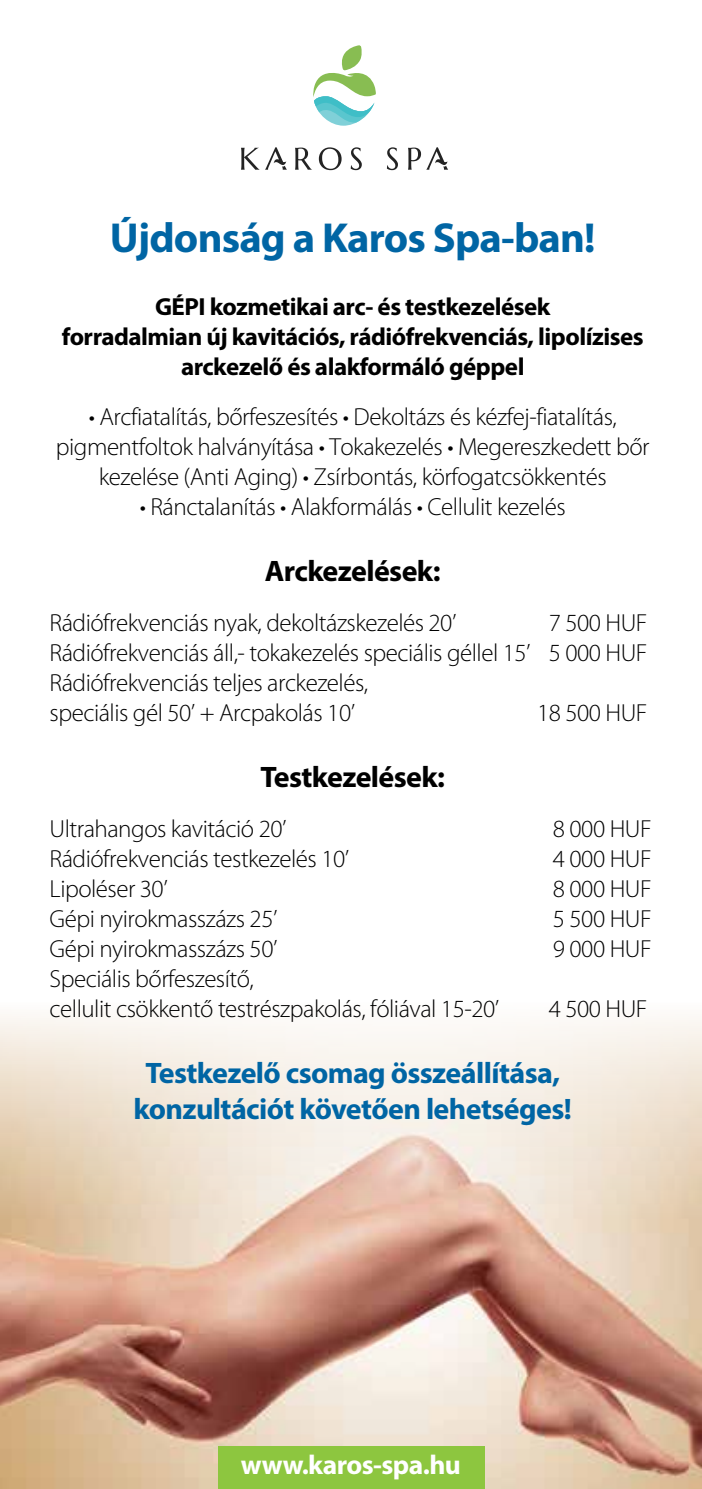
<style>
.page{position:relative;width:702px;height:1489px;background:#fff}
.page>*{position:absolute;margin:0;border:0;box-sizing:border-box;transform-origin:0 0}
.t1{font:700 42px "Myriad Pro";letter-spacing:-.02em;color:#0065a4}
.t2{font:700 29.75px/36px "Myriad Pro";letter-spacing:-.02em;color:#0065a4;text-align:center}
.t3{font:700 29.75px "Myriad Pro";letter-spacing:-.02em;color:#000}
.t4{font:700 27.25px "Myriad Pro";letter-spacing:-.02em;color:#fff}
.t5{font:300 24.75px/30px "Myriad Pro";letter-spacing:-.02em;color:#000}
.t6{font:700 24.75px/30px "Myriad Pro";letter-spacing:-.02em;color:#000;text-align:center}
</style>
<div class="page">
<img style="left:0;top:1014px;width:702px;height:474px">
<div style="left:218px;top:1445px;width:266px;height:43px;background:#8dc63f"></div>
<svg style="left:241px;top:147px;width:207px;height:23px"></svg>
<svg style="left:313px;top:45px;width:63px;height:81px"></svg>
<h1 class="t1" style="left:110px;top:210px;width:487px">Újdonság a Karos Spa-ban!</h1>
<p class="t6" style="left:62px;top:290px;width:583px">GÉPI kozmetikai arc- és testkezelések<br>forradalmian új kavitációs, rádiófrekvenciás, lipolízises arckezelő és alakformáló géppel</p>
<p class="t5" style="left:56px;top:401px;width:595px;text-align:center">• Arcfiatalítás, bőrfeszesítés • Dekoltázs és kézfej-fiatalítás, pigmentfoltok halványítása • Tokakezelés • Megereszkedett bőr kezelése (Anti Aging) • Zsírbontás, körfogatcsökkentés</p>
<p class="t5" style="left:140px;top:491px;width:427px">• Ránctalanítás • Alakformálás • Cellulit kezelés</p>
<p class="t3" style="left:265px;top:551px;width:177px">Arckezelések:</p>
<p class="t5" style="left:50px;top:607px;width:408px">Rádiófrekvenciás nyak, dekoltázskezelés 20’</p>
<p class="t5" style="left:50px;top:607px;width:599px;text-indent:499px">7 500 HUF Rádiófrekvenciás áll,- tokakezelés speciális géllel 15’ 5 000 HUF Rádiófrekvenciás teljes arckezelés,<br>speciális gél 50’ + Arcpakolás 10’</p>
<p class="t5" style="left:537px;top:697px;width:112px">18 500 HUF</p>
<p class="t3" style="left:260px;top:757px;width:186px">Testkezelések:</p>
<p class="t5" style="left:50px;top:813px;width:238px">Ultrahangos kavitáció 20’</p>
<p class="t5" style="left:553px;top:813px;width:100px">8 000 HUF</p>
<p class="t5" style="left:50px;top:843px;width:301px">Rádiófrekvenciás testkezelés 10’</p>
<p class="t5" style="left:553px;top:843px;width:100px">4 000 HUF</p>
<p class="t5" style="left:50px;top:873px;width:120px">Lipoléser 30’</p>
<p class="t5" style="left:553px;top:873px;width:100px">8 000 HUF</p>
<p class="t5" style="left:50px;top:903px;width:229px">Gépi nyirokmasszázs 25’</p>
<p class="t5" style="left:553px;top:903px;width:100px">5 500 HUF</p>
<p class="t5" style="left:50px;top:933px;width:229px">Gépi nyirokmasszázs 50’</p>
<p class="t5" style="left:553px;top:933px;width:100px">9 000 HUF</p>
<p class="t5" style="left:50px;top:963px;width:451px">Speciális bőrfeszesítő,<br>cellulit csökkentő testrészpakolás, fóliával 15-20’</p>
<p class="t5" style="left:548px;top:993px;width:100px">4 500 HUF</p>
<p class="t2" style="left:134px;top:1054px;width:440px">Testkezelő csomag összeállítása, konzultációt követően lehetséges!</p>
<p class="t4" style="left:241px;top:1446px;width:221px">www.karos-spa.hu</p>
</div>
